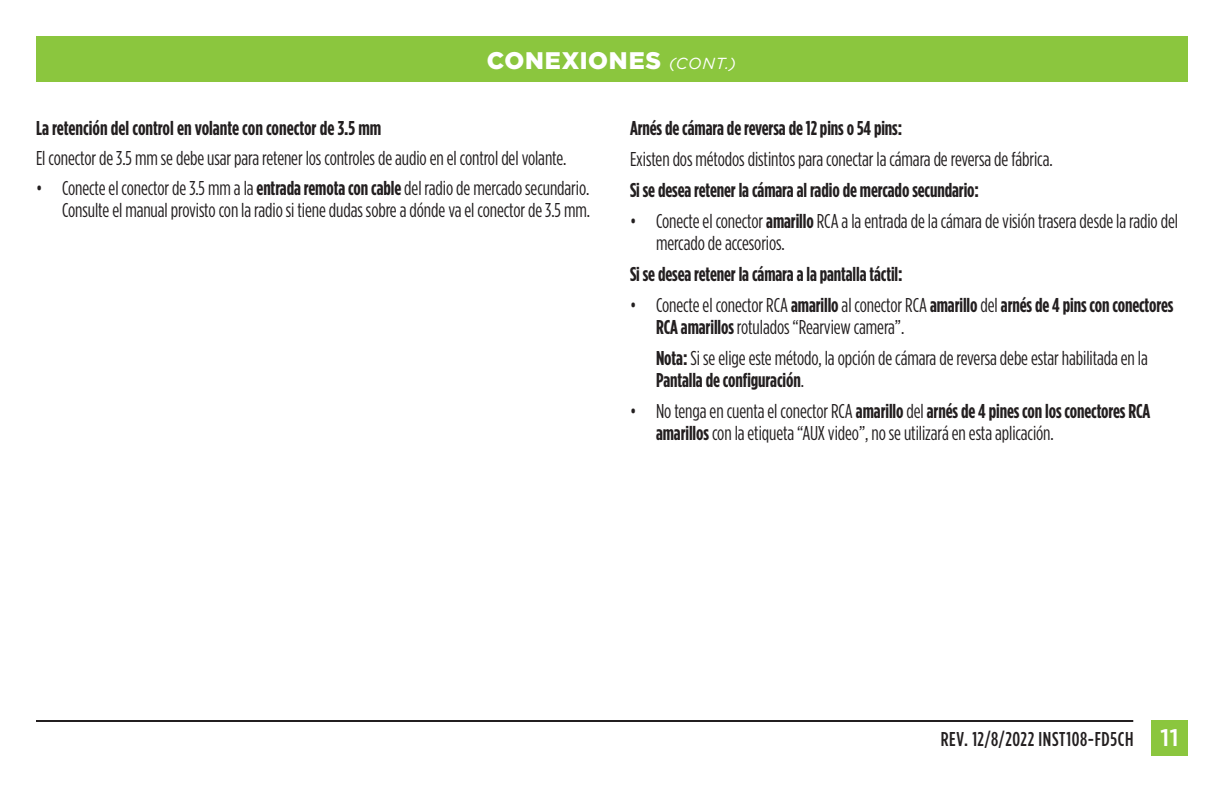
<style>
.page{position:relative;width:1224px;height:792px;background:#fff}
.page>*{position:absolute;margin:0;border:0;box-sizing:border-box;transform-origin:0 0}
.t1{font:900 24px "Gotham";letter-spacing:.03em;color:#fff}
.t2{font:500 24px "Gotham";color:#fff}
.t3{font:20px/22px "Gotham Condensed";letter-spacing:-.005em;color:#231f20}
.t4{font:700 20px "Gotham Condensed";letter-spacing:-.005em;color:#231f20}
.t5{font:500 20px "Gotham Condensed";letter-spacing:.03em;color:#231f20}
.s1{font-weight:400;font-style:italic;font-size:16px}
.s2{font-weight:700}
</style>
<div class="page">
<hr style="left:36px;top:720px;width:1097px;height:2px;background:#231f20">
<div style="left:36px;top:36px;width:1152px;height:45px;background:#8bc63e"></div>
<div style="left:1151px;top:720px;width:37px;height:36px;background:#8bc63e"></div>
<p class="t1" style="left:487px;top:46px;width:251px">CONEXIONES <span class="s1">(CONT.)</span></p>
<p class="t4" style="left:36px;top:117px;width:347px">La retención del control en volante con conector de 3.5 mm</p>
<p class="t3" style="left:36px;top:147px;width:532px">El conector de 3.5 mm se debe usar para retener los controles de audio en el control del volante.</p>
<p class="t3" style="left:36px;top:177px;width:556px;text-align:right">• Conecte el conector de 3.5 mm a la <span class="s2">entrada remota con cable</span> del radio de mercado secundario.<br>Consulte el manual provisto con la radio si tiene dudas sobre a dónde va el conector de 3.5 mm.</p>
<p class="t4" style="left:630px;top:117px;width:274px">Arnés de cámara de reversa de 12 pins o 54 pins:</p>
<p class="t3" style="left:630px;top:148px;width:424px">Existen dos métodos distintos para conectar la cámara de reversa de fábrica.</p>
<p class="t4" style="left:630px;top:179px;width:350px">Si se desea retener la cámara al radio de mercado secundario:</p>
<p class="t3" style="left:656px;top:210px;width:524px;text-indent:-26px">• Conecte el conector <span class="s2">amarillo</span> RCA a la entrada de la cámara de visión trasera desde la radio del mercado de accesorios.</p>
<p class="t4" style="left:630px;top:263px;width:274px">Si se desea retener la cámara a la pantalla táctil:</p>
<p class="t3" style="left:656px;top:294px;width:519px;text-indent:-26px">• Conecte el conector RCA <span class="s2">amarillo</span> al conector RCA <span class="s2">amarillo</span> del <span class="s2">arnés de 4 pins con conectores<br>RCA amarillos</span> rotulados “Rearview camera”.</p>
<p class="t3" style="left:656px;top:347px;width:493px"><span class="s2">Nota:</span> Si se elige este método, la opción de cámara de reversa debe estar habilitada en la<br><span class="s2">Pantalla de configuración</span>.</p>
<p class="t3" style="left:656px;top:400px;width:496px;text-indent:-26px">• No tenga en cuenta el conector RCA <span class="s2">amarillo</span> del <span class="s2">arnés de 4 pines con los conectores RCA amarillos</span> con la etiqueta “AUX video”, no se utilizará en esta aplicación.</p>
<p class="t5" style="left:941px;top:728px;width:194px">REV. 12/8/2022 INST108-FD5CH</p>
<p class="t2" style="left:1160px;top:724px;width:20px">11</p>
</div>
